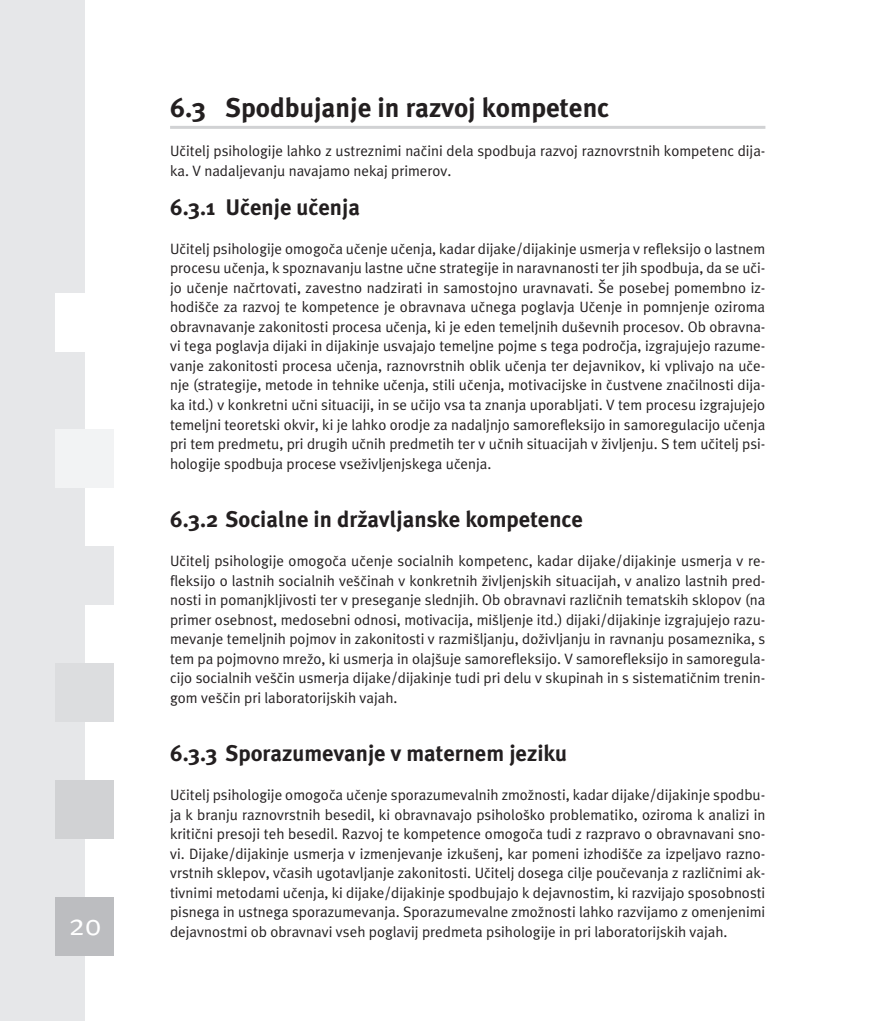
<style>
.page{position:relative;width:893px;height:1021px;background:#fff}
.page>*{position:absolute;margin:0;border:0;box-sizing:border-box;transform-origin:0 0}
.t1{font:30px "Meta KT Normal A";color:#fff}
.n2{font:27px "Meta KT Bold A";color:#231f20}
.n3{font:22.5px "Meta KT Bold A";color:#231f20}
.t2{font:15px/19.5px "Meta KT Normal A";color:#231f20;text-align:justify}
</style>
<div class="page">
<div style="left:0;top:0;width:85px;height:1020px;background:#e6e7e9"></div>
<div style="left:56px;top:897px;width:58px;height:58px;background:#bcbdc0"></div>
<div style="left:56px;top:780px;width:58px;height:59px;background:#d1d2d4"></div>
<div style="left:56px;top:663px;width:58px;height:59px;background:#dcdddf"></div>
<div style="left:56px;top:546px;width:58px;height:59px;background:#e6e7e9"></div>
<div style="left:56px;top:429px;width:58px;height:59px;background:#f2f3f4"></div>
<div style="left:56px;top:293px;width:58px;height:58px;background:#fff"></div>
<hr style="left:170px;top:126px;width:595px;height:3px;background:#d1d2d4">
<h1 class="t1" style="left:69px;top:907px;width:34px">20</h1>
<p class="n2" style="left:170px;top:91px;width:441px">6.3 Spodbujanje in razvoj kompetenc</p>
<p class="t2" style="left:170px;top:141px;width:597px">Učitelj psihologije lahko z ustreznimi načini dela spodbuja razvoj raznovrstnih kompetenc dija&shy;ka. V nadaljevanju navajamo nekaj primerov.</p>
<p class="n3" style="left:170px;top:193px;width:191px">6.3.1 Učenje učenja</p>
<p class="t2" style="left:170px;top:239px;width:597px">Učitelj psihologije omogoča učenje učenja, kadar dijake/dijakinje usmerja v refleksijo o lastnem procesu učenja, k spoznavanju lastne učne strategije in naravnanosti ter jih spodbuja, da se uči&shy;jo učenje načrtovati, zavestno nadzirati in samostojno uravnavati. Še posebej pomembno iz&shy;hodišče za razvoj te kompetence je obravnava učnega poglavja Učenje in pomnjenje oziroma obravnavanje zakonitosti procesa učenja, ki je eden temeljnih duševnih procesov. Ob obravna&shy;vi tega poglavja dijaki in dijakinje usvajajo temeljne pojme s tega področja, izgrajujejo razume&shy;vanje zakonitosti procesa učenja, raznovrstnih oblik učenja ter dejavnikov, ki vplivajo na uče&shy;nje (strategije, metode in tehnike učenja, stili učenja, motivacijske in čustvene značilnosti dija&shy;ka itd.) v konkretni učni situaciji, in se učijo vsa ta znanja uporabljati. V tem procesu izgrajujejo temeljni teoretski okvir, ki je lahko orodje za nadaljnjo samorefleksijo in samoregulacijo učenja pri tem predmetu, pri drugih učnih predmetih ter v učnih situacijah v življenju. S tem učitelj psi&shy;hologije spodbuja procese vseživljenjskega učenja.</p>
<p class="n3" style="left:170px;top:505px;width:414px">6.3.2 Socialne in državljanske kompetence</p>
<p class="t2" style="left:170px;top:551px;width:597px">Učitelj psihologije omogoča učenje socialnih kompetenc, kadar dijake/dijakinje usmerja v re&shy;fleksijo o lastnih socialnih veščinah v konkretnih življenjskih situacijah, v analizo lastnih pred&shy;nosti in pomanjkljivosti ter v preseganje slednjih. Ob obravnavi različnih tematskih sklopov (na primer osebnost, medosebni odnosi, motivacija, mišljenje itd.) dijaki/dijakinje izgrajujejo razu&shy;mevanje temeljnih pojmov in zakonitosti v razmišljanju, doživljanju in ravnanju posameznika, s tem pa pojmovno mrežo, ki usmerja in olajšuje samorefleksijo. V samorefleksijo in samoregula&shy;cijo socialnih veščin usmerja dijake/dijakinje tudi pri delu v skupinah in s sistematičnim trenin&shy;gom veščin pri laboratorijskih vajah.</p>
<p class="n3" style="left:170px;top:739px;width:398px">6.3.3 Sporazumevanje v maternem jeziku</p>
<p class="t2" style="left:170px;top:785px;width:597px">Učitelj psihologije omogoča učenje sporazumevalnih zmožnosti, kadar dijake/dijakinje spodbu&shy;ja k branju raznovrstnih besedil, ki obravnavajo psihološko problematiko, oziroma k analizi in kritični presoji teh besedil. Razvoj te kompetence omogoča tudi z razpravo o obravnavani sno&shy;vi. Dijake/dijakinje usmerja v izmenjevanje izkušenj, kar pomeni izhodišče za izpeljavo razno&shy;vrstnih sklepov, včasih ugotavljanje zakonitosti. Učitelj dosega cilje poučevanja z različnimi ak&shy;tivnimi metodami učenja, ki dijake/dijakinje spodbujajo k dejavnostim, ki razvijajo sposobnosti pisnega in ustnega sporazumevanja. Sporazumevalne zmožnosti lahko razvijamo z omenjenimi dejavnostmi ob obravnavi vseh poglavij predmeta psihologije in pri laboratorijskih vajah.</p>
</div>
